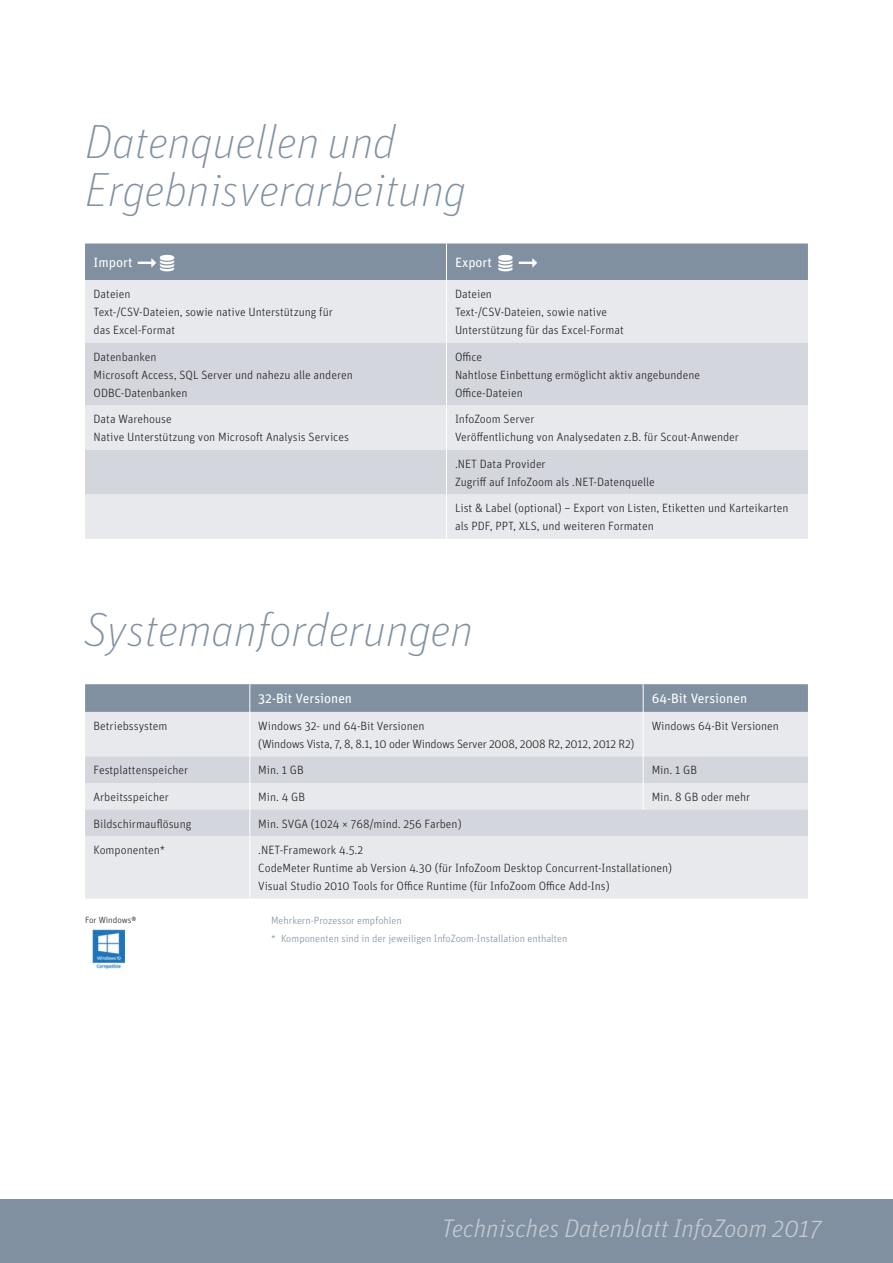
<style>
.page{position:relative;width:893px;height:1263px;background:#fff}
.page>*{position:absolute;margin:0;border:0;box-sizing:border-box;transform-origin:0 0}
.t1{font:italic 100 48px/48px "Unit Pro";color:#8090a1}
.t2{font:italic 300 25.5px "Unit Pro";color:#c5cad2}
.t3{font:13.5px "Unit Pro";color:#fff}
.t4{font:300 12px/18px "Unit Pro";color:#231f20}
.t5{font:300 12px/18px "Unit Pro";letter-spacing:-.02em;color:#231f20}
.t6{font:300 10.5px/17.7px "Unit Pro";color:#8090a1}
.t7{font:300 9px "Unit Pro";letter-spacing:-.005em;color:#231f20}
</style>
<div class="page">
<div style="left:0;top:1199px;width:893px;height:64px;background:#8090a1"></div>
<div style="left:85px;top:280px;width:723px;height:259px;background:#e7e9ec"></div>
<svg style="left:85px;top:343px;width:723px;height:151px;background:#d8dbe1"></svg>
<hr style="left:446px;top:280px;width:1px;height:63px;background:#fff">
<hr style="left:446px;top:343px;width:1px;height:62px;background:#fff">
<hr style="left:446px;top:405px;width:1px;height:45px;background:#fff">
<hr style="left:446px;top:450px;width:1px;height:44px;background:#fff">
<hr style="left:446px;top:494px;width:1px;height:45px;background:#fff">
<div style="left:85px;top:712px;width:723px;height:186px;background:#e7e9ec"></div>
<svg style="left:85px;top:756px;width:723px;height:80px;background:#d9dce2"></svg>
<svg style="left:85px;top:684px;width:723px;height:28px;background:#8191a2"></svg>
<hr style="left:249px;top:712px;width:1px;height:44px;background:#fff">
<hr style="left:643px;top:712px;width:1px;height:44px;background:#fff">
<svg style="left:643px;top:756px;width:1px;height:53px"></svg>
<svg style="left:249px;top:756px;width:1px;height:80px"></svg>
<hr style="left:249px;top:836px;width:1px;height:62px;background:#fff">
<img style="left:93px;top:929px;width:32px;height:40px">
<div style="left:85px;top:243px;width:723px;height:37px;background:#8090a1"></div>
<h1 class="t1" style="left:85px;top:118px;width:383px">Datenquellen und<br>Ergebnisverarbeitung</h1>
<p class="t3" style="left:94px;top:254px;width:66px">Import ◻</p>
<p class="t3" style="left:455px;top:254px;width:86px">Export ◻</p>
<p class="t4" style="left:94px;top:285px;width:241px">Dateien<br>Text-/CSV-Dateien, sowie native Unterstützung für das Excel-Format</p>
<p class="t4" style="left:455px;top:285px;width:170px">Dateien<br>Text-/CSV-Dateien, sowie native<br>Unterstützung für das Excel-Format</p>
<p class="t4" style="left:94px;top:348px;width:261px">Datenbanken<br>Microsoft Access, SQL Server und nahezu alle anderen<br>ODBC-Datenbanken</p>
<p class="t4" style="left:455px;top:348px;width:247px">Office<br>Nahtlose Einbettung ermöglicht aktiv angebundene<br>Office-Dateien</p>
<p class="t4" style="left:94px;top:410px;width:257px">Data Warehouse<br>Native Unterstützung von Microsoft Analysis Services</p>
<p class="t4" style="left:455px;top:410px;width:285px">InfoZoom Server<br>Veröffentlichung von Analysedaten z.B. für Scout-Anwender</p>
<p class="t4" style="left:455px;top:455px;width:201px">.NET Data Provider<br>Zugriff auf InfoZoom als .NET-Datenquelle</p>
<p class="t4" style="left:455px;top:499px;width:335px">List &amp; Label (optional) – Export von Listen, Etiketten und Karteikarten als PDF, PPT, XLS, und weiteren Formaten</p>
<h1 class="t1" style="left:85px;top:606px;width:390px">Systemanforderungen</h1>
<p class="t3" style="left:258px;top:690px;width:95px">32-Bit Versionen</p>
<p class="t3" style="left:652px;top:690px;width:97px">64-Bit Versionen</p>
<p class="t4" style="left:94px;top:717px;width:75px">Betriebssystem</p>
<p class="t5" style="left:258px;top:717px;width:378px">Windows 32- und 64-Bit Versionen<br>(Windows Vista, 7, 8, 8.1, 10 oder Windows Server 2008, 2008 R2, 2012, 2012 R2)</p>
<p class="t4" style="left:652px;top:717px;width:129px">Windows 64-Bit Versionen</p>
<p class="t4" style="left:94px;top:761px;width:96px">Festplattenspeicher</p>
<p class="t4" style="left:258px;top:761px;width:47px">Min. 1 GB</p>
<p class="t4" style="left:652px;top:761px;width:47px">Min. 1 GB</p>
<p class="t4" style="left:94px;top:788px;width:77px">Arbeitsspeicher</p>
<p class="t4" style="left:258px;top:788px;width:48px">Min. 4 GB</p>
<p class="t4" style="left:652px;top:788px;width:100px">Min. 8 GB oder mehr</p>
<p class="t4" style="left:94px;top:814px;width:99px">Bildschirm auflösung</p>
<p class="t4" style="left:258px;top:814px;width:205px">Min. SVGA (1024 × 768/mind. 256 Farben)</p>
<p class="t4" style="left:94px;top:841px;width:73px">Komponenten*</p>
<p class="t4" style="left:258px;top:841px;width:415px">.NET-Framework 4.5.2<br>CodeMeter Runtime ab Version 4.30 (für InfoZoom Desktop Concurrent-Installationen)<br>Visual Studio 2010 Tools for Office Runtime (für InfoZoom Office Add-Ins)</p>
<p class="t7" style="left:85px;top:915px;width:53px">For Windows®</p>
<p class="t6" style="left:271px;top:912px;width:298px">Mehrkern-Prozessor empfohlen<br>* Komponenten sind in der jeweiligen InfoZoom-Installation enthalten</p>
<h2 class="t2" style="left:441px;top:1213px;width:382px">Technisches Datenblatt InfoZoom 2017</h2>
</div>
